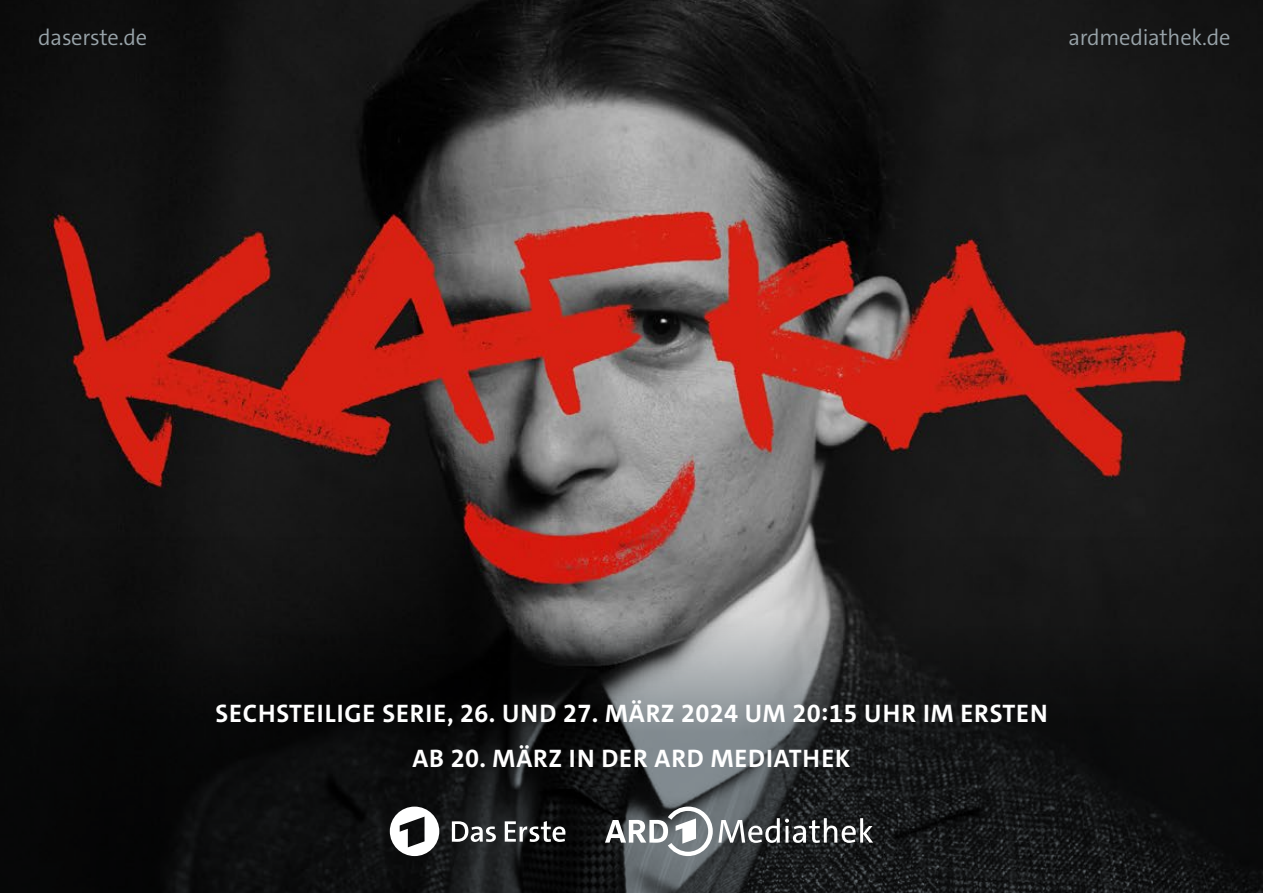
<style>
.page{position:relative;width:1263px;height:893px;background:#fff}
.page>*{position:absolute;margin:0;border:0;box-sizing:border-box;transform-origin:0 0}
.t1{font:69px "ARD Logo Font 23";color:#fff}
.t2{font:700 25.5px/45px "The Sans C5";letter-spacing:.035em;color:#fff;text-align:center}
.t3{font:300 22.5px "The Sans C5";letter-spacing:-.01em;color:#99a4aa}
</style>
<div class="page">
<img style="left:0;top:0;width:1263px;height:538px">
<svg style="left:0;top:538px;width:1263px;height:355px;background:#222122"></svg>
<p class="t3" style="left:38px;top:23px;width:110px">daserste.de</p>
<p class="t3" style="left:1068px;top:23px;width:164px">ardmediathek.de</p>
<p class="t2" style="left:215px;top:691px;width:834px">SECHSTEILIGE SERIE, 26. UND 27. MÄRZ 2024 UM 20:15 UHR IM ERSTEN<br>AB 20. MÄRZ IN DER ARD MEDIATHEK</p>
<h1 class="t1" style="left:390px;top:796px;width:485px">2 M</h1>
</div>
